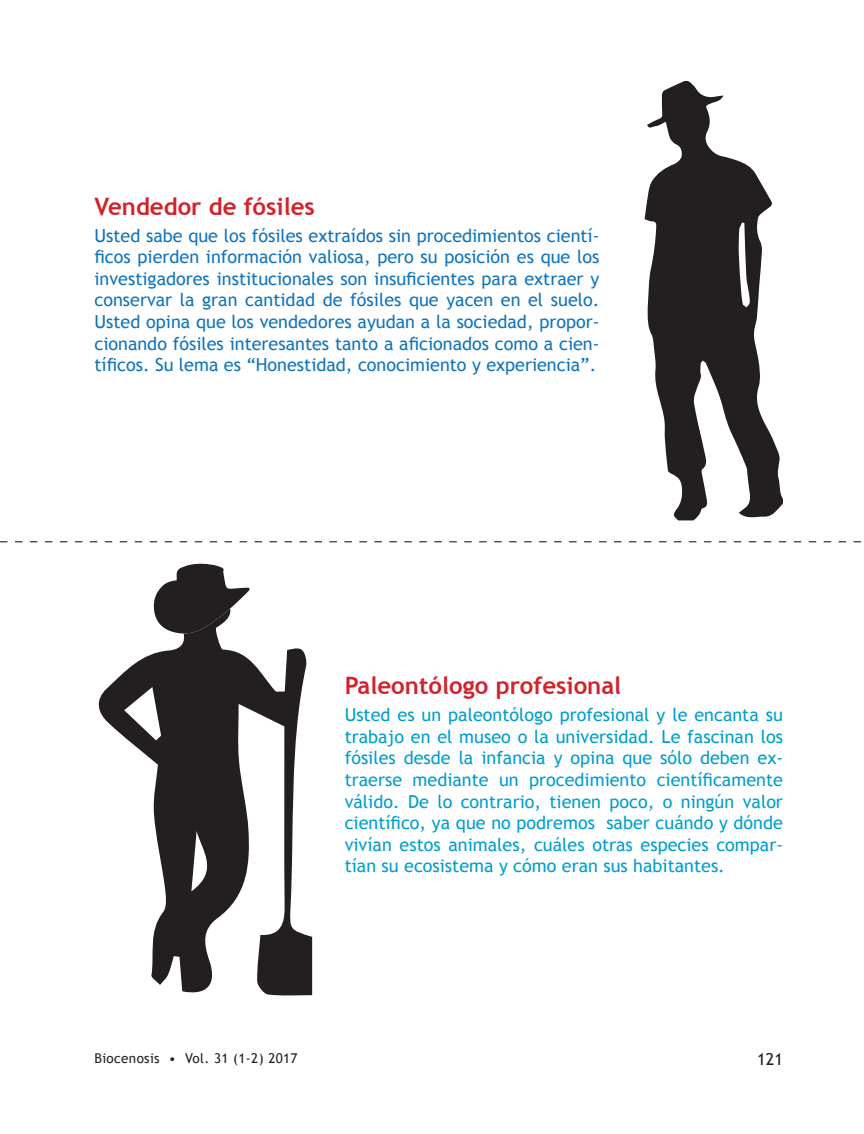
<style>
.page{position:relative;width:864px;height:1134px;background:#fff}
.page>*{position:absolute;margin:0;border:0;box-sizing:border-box;transform-origin:0 0}
._01A-TEXTO_NORMAL{font:700 24px "Trebuchet MS";color:#d1232a}
._01A-TEXTO_NORMAL-2{font:18px/21.6px "Trebuchet MS";color:#1074bc;text-align:justify}
._01A-TEXTO_NORMAL-3{font:18px/21.6px "Trebuchet MS";color:#009ecd;text-align:justify}
.t1{font:16.5px "Trebuchet MS";color:#231f20}
.t2{font:13.5px "Trebuchet MS";letter-spacing:.025em;color:#231f20}
</style>
<div class="page">
<svg style="left:645px;top:81px;width:138px;height:439px;fill:#231f20"></svg>
<svg style="left:98px;top:635px;width:214px;height:361px"></svg>
<svg style="left:153px;top:563px;width:97px;height:72px"></svg>
<svg style="left:0;top:541px;width:862px;height:1px"></svg>
<p class="_01A-TEXTO_NORMAL" style="left:94px;top:191px;width:222px">Vendedor de fósiles</p>
<p class="_01A-TEXTO_NORMAL-2" style="left:94px;top:225px;width:506px">Usted sabe que los fósiles extraídos sin procedimientos cientí&shy;ficos pierden información valiosa, pero su posición es que los investigadores institucionales son insuficientes para extraer y conservar la gran cantidad de fósiles que yacen en el suelo.<br>Usted opina que los vendedores ayudan a la sociedad, propor&shy;cionando fósiles interesantes tanto a aficionados como a cien&shy;tíficos. Su lema es “Honestidad, conocimiento y experiencia”.</p>
<p class="_01A-TEXTO_NORMAL" style="left:345px;top:671px;width:278px">Paleontólogo profesional</p>
<p class="_01A-TEXTO_NORMAL-3" style="left:345px;top:704px;width:440px">Usted es un paleontólogo profesional y le encanta su trabajo en el museo o la universidad. Le fascinan los fósiles desde la infancia y opina que sólo deben ex&shy;traerse mediante un procedimiento científicamente válido. De lo contrario, tienen poco, o ningún valor científico, ya que no podremos saber cuándo y dónde vivían estos animales, cuáles otras especies compar&shy;tían su ecosistema y cómo eran sus habitantes.</p>
<p class="t2" style="left:94px;top:1050px;width:205px">Biocenosis • Vol. 31 (1-2) 2017</p>
<p class="t1" style="left:757px;top:1049px;width:27px">121</p>
</div>
